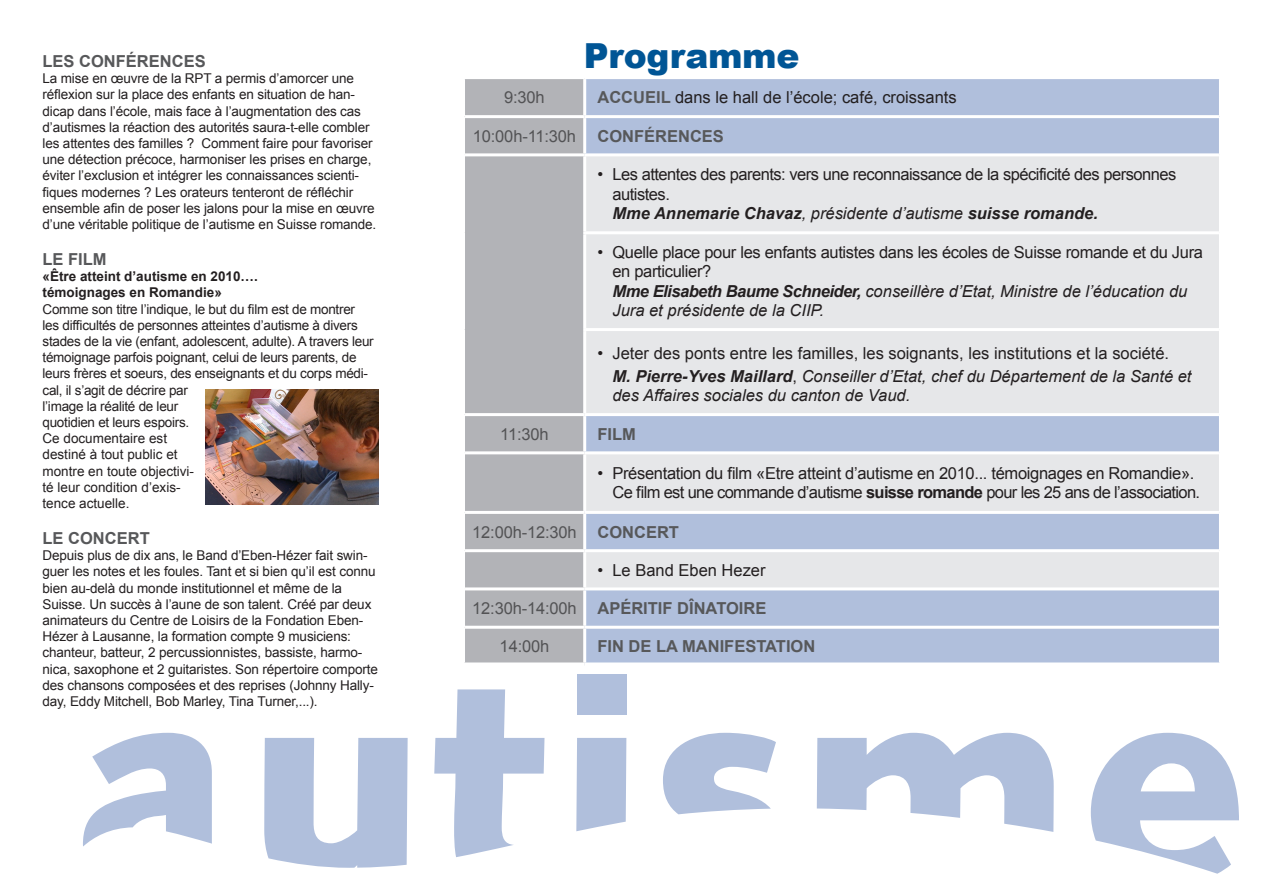
<style>
.page{position:relative;width:1263px;height:893px;background:#fff}
.page>*{position:absolute;margin:0;border:0;box-sizing:border-box;transform-origin:0 0}
.t1{font:900 34.5px "Arial";letter-spacing:-.01em;color:#005595}
.t2{font:16.5px/19.5px "Arial";letter-spacing:-.02em;color:#231f20}
.t3{font:16.5px/22.5px "Arial";color:#231f20}
.t4{font:700 16.5px "Arial";color:#57585a}
.t5{font:16.5px "Arial";letter-spacing:-.01em;color:#535355}
.t6{font:italic 16.5px "Arial";color:#231f20}
.t7{font:13.5px/16.2px "Arial";letter-spacing:-.01em;color:#231f20}
.t8{font:700 13.5px/16.2px "Arial";color:#231f20}
.s1{font-weight:700;color:#57585a}
.s2{font-weight:700;font-style:italic}
.s3{font-style:italic}
.s4{font-weight:700}
</style>
<div class="page">
<svg style="left:1091px;top:733px;width:148px;height:141px"></svg>
<svg style="left:663px;top:733px;width:113px;height:81px"></svg>
<svg style="left:817px;top:733px;width:237px;height:99px"></svg>
<svg style="left:264px;top:738px;width:144px;height:130px"></svg>
<svg style="left:83px;top:733px;width:129px;height:113px"></svg>
<div style="left:577px;top:674px;width:49px;height:41px;background:#b0bfdc"></div>
<svg style="left:434px;top:689px;width:110px;height:168px"></svg>
<svg style="left:576px;top:738px;width:50px;height:93px;background:#b5c3de"></svg>
<div style="left:465px;top:79px;width:118px;height:583px;background:#b2b3b7"></div>
<div style="left:586px;top:79px;width:633px;height:583px;background:#b0bfdc"></div>
<svg style="left:586px;top:156px;width:633px;height:431px;background:#dce0e6"></svg>
<hr style="left:465px;top:115px;width:120px;height:3px;background:#fff">
<hr style="left:585px;top:115px;width:634px;height:3px;background:#fff">
<hr style="left:465px;top:153px;width:120px;height:3px;background:#fff">
<hr style="left:585px;top:153px;width:634px;height:3px;background:#fff">
<hr style="left:583px;top:231px;width:636px;height:3px;background:#fff">
<hr style="left:583px;top:328px;width:636px;height:3px;background:#fff">
<hr style="left:465px;top:413px;width:120px;height:3px;background:#fff">
<hr style="left:585px;top:413px;width:634px;height:3px;background:#fff">
<hr style="left:465px;top:451px;width:120px;height:3px;background:#fff">
<hr style="left:585px;top:451px;width:634px;height:3px;background:#fff">
<hr style="left:465px;top:511px;width:120px;height:3px;background:#fff">
<hr style="left:585px;top:511px;width:634px;height:3px;background:#fff">
<hr style="left:465px;top:549px;width:120px;height:3px;background:#fff">
<hr style="left:585px;top:549px;width:634px;height:3px;background:#fff">
<hr style="left:465px;top:587px;width:120px;height:3px;background:#fff">
<hr style="left:585px;top:587px;width:634px;height:3px;background:#fff">
<hr style="left:465px;top:626px;width:120px;height:3px;background:#fff">
<hr style="left:585px;top:626px;width:634px;height:3px;background:#fff">
<img style="left:205px;top:389px;width:173px;height:116px">
<p class="t4" style="left:43px;top:50px;width:165px">LES CONFÉRENCES</p>
<h1 class="t1" style="left:584px;top:31px;width:217px">Programme</h1>
<p class="t7" style="left:43px;top:70px;width:335px">La mise en œuvre de la RPT a permis d’amorcer une réflexion sur la place des enfants en situation de han&shy;dicap dans l’école, mais face à l’augmentation des cas d’autismes la réaction des autorités saura-t-elle combler les attentes des familles ? Comment faire pour favoriser une détection précoce, harmoniser les prises en charge, éviter l’exclusion et intégrer les connaissances scienti&shy;fiques modernes ? Les orateurs tenteront de réfléchir ensemble afin de poser les jalons pour la mise en œuvre d’une véritable politique de l’autisme en Suisse romande.</p>
<p class="t4" style="left:43px;top:248px;width:66px">LE FILM</p>
<p class="t8" style="left:43px;top:269px;width:217px">«Être atteint d’autisme en 2010…. témoignages en Romandie»</p>
<p class="t7" style="left:43px;top:301px;width:333px">Comme son titre l’indique, le but du film est de montrer les difficultés de personnes atteintes d’autisme à divers stades de la vie (enfant, adolescent, adulte). A travers leur témoignage parfois poignant, celui de leurs parents, de leurs frères et soeurs, des enseignants et du corps médi&shy;cal, il s’agit de décrire par<br>l’image la réalité de leur<br>quotidien et leurs espoirs.<br>Ce documentaire est<br>destiné à tout public et<br>montre en toute objectivi-<br>té leur condition d’exis-<br>tence actuelle.</p>
<p class="t4" style="left:43px;top:527px;width:109px">LE CONCERT</p>
<p class="t7" style="left:43px;top:547px;width:337px">Depuis plus de dix ans, le Band d’Eben-Hézer fait swin&shy;guer les notes et les foules. Tant et si bien qu’il est connu bien au-delà du monde institutionnel et même de la Suisse. Un succès à l’aune de son talent. Créé par deux animateurs du Centre de Loisirs de la Fondation Eben-Hézer à Lausanne, la formation compte 9 musiciens: chanteur, batteur, 2 percussionnistes, bassiste, harmo&shy;nica, saxophone et 2 guitaristes. Son répertoire comporte des chansons composées et des reprises (Johnny Hally&shy;day, Eddy Mitchell, Bob Marley, Tina Turner,...).</p>
<p class="t5" style="left:504px;top:87px;width:42px">9:30h</p>
<p class="t3" style="left:597px;top:87px;width:361px"><span class="s1">ACCUEIL</span> dans le hall de l’école; café, croissants</p>
<p class="t5" style="left:473px;top:125px;width:105px">10:00h-11:30h</p>
<p class="t4" style="left:597px;top:125px;width:128px">CONFÉRENCES</p>
<p class="t2" style="left:612px;top:165px;width:565px;text-indent:-15px">• Les attentes des parents: vers une reconnaissance de la spécificité des personnes autistes.<br><span class="s2">Mme Annemarie Chavaz</span><span class="s3">, présidente d’autisme</span> <span class="s2">suisse romande.</span></p>
<p class="t2" style="left:612px;top:243px;width:592px;text-indent:-15px">• Quelle place pour les enfants autistes dans les écoles de Suisse romande et du Jura en particulier?<br><span class="s2">Mme Elisabeth Baume Schneider,</span> <span class="s3">conseillère d’Etat, Ministre de l’éducation du Jura et présidente de la CIIP.</span></p>
<p class="t3" style="left:612px;top:342px;width:581px;text-indent:-15px">• Jeter des ponts entre les familles, les soignants, les institutions et la société.<br><span class="s2">M. Pierre-Yves Maillard</span>, <span class="s3">Conseiller d’Etat, chef du Département de la Santé et</span></p>
<p class="t6" style="left:612px;top:385px;width:299px">des Affaires sociales du canton de Vaud.</p>
<p class="t5" style="left:500px;top:423px;width:50px">11:30h</p>
<p class="t4" style="left:597px;top:423px;width:40px">FILM</p>
<p class="t2" style="left:612px;top:464px;width:589px;text-indent:-15px">• Présentation du film «Etre atteint d’autisme en 2010... témoignages en Romandie».<br>Ce film est une commande d’autisme <span class="s4">suisse romande</span> pour les 25 ans de l’association.</p>
<p class="t5" style="left:472px;top:521px;width:106px">12:00h-12:30h</p>
<p class="t4" style="left:597px;top:521px;width:83px">CONCERT</p>
<p class="t3" style="left:597px;top:559px;width:170px">• Le Band Eben Hezer</p>
<p class="t5" style="left:472px;top:597px;width:106px">12:30h-14:00h</p>
<p class="t4" style="left:597px;top:597px;width:170px">APÉRITIF DÎNATOIRE</p>
<p class="t5" style="left:500px;top:636px;width:51px">14:00h</p>
<p class="t4" style="left:597px;top:636px;width:219px">FIN DE LA MANIFESTATION</p>
</div>
